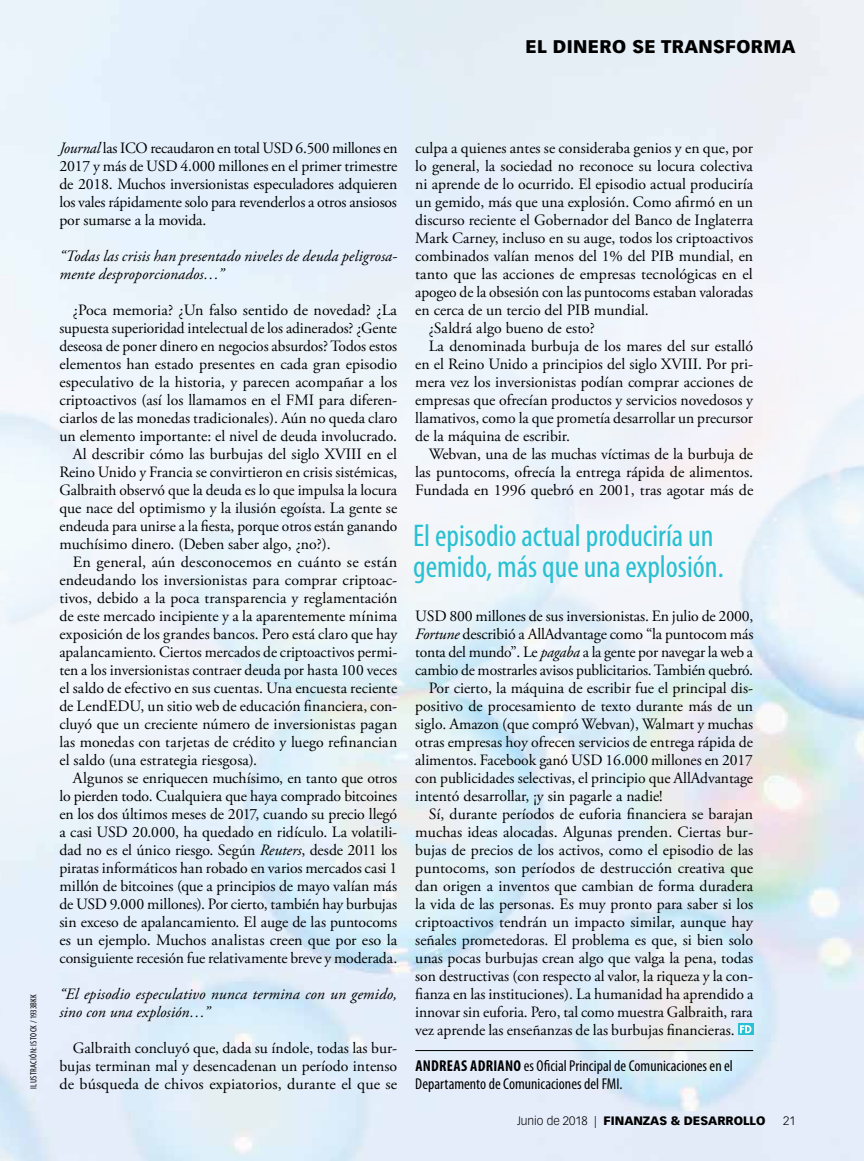
<style>
.page{position:relative;width:864px;height:1161px;background:#fff}
.page>*{position:absolute;margin:0;border:0;box-sizing:border-box;transform-origin:0 0}
.t1{font:condensed 31.5px/31.5px "Myriad Pro";color:#28c0d2}
.t2{font:900 18px "Vectora LT Std";letter-spacing:.02em;color:#000}
.t3{font:15.75px/18px "Adobe Garamond Pro";color:#000;text-align:justify}
.t4{font:italic 15.75px/18px "Adobe Garamond Pro";letter-spacing:.005em;color:#000}
.t5{font:condensed 15.75px/18px "Myriad Pro";color:#000}
.t6{font:900 12px "Vectora LT Std";color:#000}
.t7{font:300 12px "Vectora LT Std";color:#000}
.t8{font:condensed 9px "Myriad Pro";letter-spacing:.035em;color:#000}
.s1{font-style:italic}
.s2{font-weight:700}
.s3{font-weight:300}
</style>
<div class="page">
<img style="left:0;top:833px;width:864px;height:328px">
<hr style="left:415px;top:1050px;width:338px;height:1px;background:#000">
<svg style="left:738px;top:1024px;width:15px;height:11px"></svg>
<svg style="left:740px;top:1025px;width:11px;height:8px"></svg>
<p class="t2" style="left:525px;top:36px;width:272px">EL DINERO SE TRANSFORMA</p>
<p class="t8" style="left:29px;top:1089px;width:97px;rotate:-90deg">ILUSTRACIÓN: ISTOCK / 1933BKK</p>
<p class="t3" style="left:59px;top:140px;width:340px"><span class="s1">Journal</span> las ICO recaudaron en total USD 6.500 millones en 2017 y más de USD 4.000 millones en el primer trimestre de 2018. Muchos inversionistas especuladores adquieren los vales rápidamente solo para revenderlos a otros ansiosos por sumarse a la movida.</p>
<p class="t4" style="left:59px;top:247px;width:339px">“Todas las crisis han presentado niveles de deuda peligrosa&shy;mente desproporcionados…”</p>
<p class="t3" style="left:73px;top:302px;width:326px">¿Poca memoria? ¿Un falso sentido de novedad? ¿La</p>
<p class="t3" style="left:59px;top:320px;width:339px">supuesta superioridad intelectual de los adinerados? ¿Gente</p>
<p class="t3" style="left:59px;top:338px;width:339px">deseosa de poner dinero en negocios absurdos? Todos estos</p>
<p class="t3" style="left:59px;top:356px;width:339px">elementos han estado presentes en cada gran episodio</p>
<p class="t3" style="left:59px;top:374px;width:339px">especulativo de la historia, y parecen acompañar a los</p>
<p class="t3" style="left:59px;top:392px;width:339px">criptoactivos (así los llamamos en el FMI para diferen-</p>
<p class="t3" style="left:59px;top:410px;width:339px">ciarlos de las monedas tradicionales). Aún no queda claro</p>
<p class="t3" style="left:59px;top:428px;width:339px">un elemento importante: el nivel de deuda involucrado.</p>
<p class="t3" style="left:73px;top:446px;width:326px">Al describir cómo las burbujas del siglo XVIII en el</p>
<p class="t3" style="left:59px;top:464px;width:340px">Reino Unido y Francia se convirtieron en crisis sistémicas,</p>
<p class="t3" style="left:59px;top:482px;width:339px">Galbraith observó que la deuda es lo que impulsa la locura</p>
<p class="t3" style="left:59px;top:500px;width:339px">que nace del optimismo y la ilusión egoísta. La gente se</p>
<p class="t3" style="left:59px;top:518px;width:340px">endeuda para unirse a la fiesta, porque otros están ganando</p>
<p class="t3" style="left:59px;top:536px;width:273px">muchísimo dinero. (Deben saber algo, ¿no?).</p>
<p class="t3" style="left:73px;top:554px;width:326px">En general, aún desconocemos en cuánto se están</p>
<p class="t3" style="left:59px;top:572px;width:339px">endeudando los inversionistas para comprar criptoac-</p>
<p class="t3" style="left:59px;top:590px;width:339px">tivos, debido a la poca transparencia y reglamentación</p>
<p class="t3" style="left:59px;top:608px;width:339px">de este mercado incipiente y a la aparentemente mínima</p>
<p class="t3" style="left:59px;top:626px;width:339px">exposición de los grandes bancos. Pero está claro que hay</p>
<p class="t3" style="left:59px;top:644px;width:339px">apalancamiento. Ciertos mercados de criptoactivos permi-</p>
<p class="t3" style="left:59px;top:662px;width:339px">ten a los inversionistas contraer deuda por hasta 100 veces</p>
<p class="t3" style="left:59px;top:680px;width:339px">el saldo de efectivo en sus cuentas. Una encuesta reciente</p>
<p class="t3" style="left:59px;top:698px;width:339px">de LendEDU, un sitio web de educación financiera, con-</p>
<p class="t3" style="left:59px;top:716px;width:339px">cluyó que un creciente número de inversionistas pagan</p>
<p class="t3" style="left:59px;top:734px;width:339px">las monedas con tarjetas de crédito y luego refinancian</p>
<p class="t3" style="left:59px;top:752px;width:199px">el saldo (una estrategia riesgosa).</p>
<p class="t3" style="left:73px;top:770px;width:326px">Algunos se enriquecen muchísimo, en tanto que otros</p>
<p class="t3" style="left:59px;top:788px;width:339px">lo pierden todo. Cualquiera que haya comprado bitcoines</p>
<p class="t3" style="left:59px;top:806px;width:339px">en los dos últimos meses de 2017, cuando su precio llegó</p>
<p class="t3" style="left:59px;top:824px;width:339px">a casi USD 20.000, ha quedado en ridículo. La volatili-</p>
<p class="t3" style="left:59px;top:842px;width:339px">dad no es el único riesgo. Según <span class="s1">Reuters</span>, desde 2011 los</p>
<p class="t3" style="left:59px;top:860px;width:339px">piratas informáticos han robado en varios mercados casi 1</p>
<p class="t3" style="left:59px;top:878px;width:339px">millón de bitcoines (que a principios de mayo valían más</p>
<p class="t3" style="left:59px;top:896px;width:339px">de USD 9.000 millones). Por cierto, también hay burbujas</p>
<p class="t3" style="left:59px;top:914px;width:339px">sin exceso de apalancamiento. El auge de las puntocoms</p>
<p class="t3" style="left:59px;top:932px;width:339px">es un ejemplo. Muchos analistas creen que por eso la</p>
<p class="t3" style="left:59px;top:950px;width:339px">consiguiente recesión fue relativamente breve y moderada.</p>
<p class="t4" style="left:59px;top:985px;width:339px">“El episodio especulativo nunca termina con un gemido, sino con una explosión…”</p>
<p class="t3" style="left:59px;top:1040px;width:339px;text-indent:13px">Galbraith concluyó que, dada su índole, todas las bur&shy;bujas terminan mal y desencadenan un período intenso de búsqueda de chivos expiatorios, durante el que se</p>
<p class="t3" style="left:415px;top:140px;width:339px">culpa a quienes antes se consideraba genios y en que, por</p>
<p class="t3" style="left:415px;top:158px;width:339px">lo general, la sociedad no reconoce su locura colectiva</p>
<p class="t3" style="left:415px;top:176px;width:339px">ni aprende de lo ocurrido. El episodio actual produciría</p>
<p class="t3" style="left:415px;top:194px;width:339px">un gemido, más que una explosión. Como afirmó en un</p>
<p class="t3" style="left:415px;top:212px;width:339px">discurso reciente el Gobernador del Banco de Inglaterra</p>
<p class="t3" style="left:415px;top:230px;width:339px">Mark Carney, incluso en su auge, todos los criptoactivos</p>
<p class="t3" style="left:415px;top:248px;width:339px">combinados valían menos del 1% del PIB mundial, en</p>
<p class="t3" style="left:415px;top:266px;width:339px">tanto que las acciones de empresas tecnológicas en el</p>
<p class="t3" style="left:415px;top:284px;width:339px">apogeo de la obsesión con las puntocoms estaban valoradas</p>
<p class="t3" style="left:415px;top:302px;width:235px">en cerca de un tercio del PIB mundial.</p>
<p class="t3" style="left:429px;top:320px;width:168px">¿Saldrá algo bueno de esto?</p>
<p class="t3" style="left:429px;top:338px;width:326px">La denominada burbuja de los mares del sur estalló</p>
<p class="t3" style="left:415px;top:356px;width:339px">en el Reino Unido a principios del siglo XVIII. Por pri-</p>
<p class="t3" style="left:415px;top:374px;width:339px">mera vez los inversionistas podían comprar acciones de</p>
<p class="t3" style="left:415px;top:392px;width:339px">empresas que ofrecían productos y servicios novedosos y</p>
<p class="t3" style="left:415px;top:410px;width:339px">llamativos, como la que prometía desarrollar un precursor</p>
<p class="t3" style="left:415px;top:428px;width:156px">de la máquina de escribir.</p>
<p class="t3" style="left:429px;top:446px;width:326px">Webvan, una de las muchas víctimas de la burbuja de</p>
<p class="t3" style="left:415px;top:464px;width:339px">las puntocoms, ofrecía la entrega rápida de alimentos.</p>
<p class="t3" style="left:415px;top:482px;width:340px">Fundada en 1996 quebró en 2001, tras agotar más de</p>
<h1 class="t1" style="left:413px;top:520px;width:312px">El episodio actual produciría un gemido, más que una explosión.</h1>
<p class="t3" style="left:415px;top:608px;width:340px">USD 800 millones de sus inversionistas. En julio de 2000,</p>
<p class="t3" style="left:415px;top:626px;width:340px"><span class="s1">Fortune</span> describió a AllAdvantage como “la puntocom más</p>
<p class="t3" style="left:415px;top:644px;width:339px">tonta del mundo”. Le <span class="s1">pagaba</span> a la gente por navegar la web a</p>
<p class="t3" style="left:415px;top:662px;width:339px">cambio de mostrarles avisos publicitarios. También quebró.</p>
<p class="t3" style="left:429px;top:680px;width:326px">Por cierto, la máquina de escribir fue el principal dis-</p>
<p class="t3" style="left:415px;top:698px;width:339px">positivo de procesamiento de texto durante más de un</p>
<p class="t3" style="left:415px;top:716px;width:339px">siglo. Amazon (que compró Webvan), Walmart y muchas</p>
<p class="t3" style="left:415px;top:734px;width:339px">otras empresas hoy ofrecen servicios de entrega rápida de</p>
<p class="t3" style="left:415px;top:752px;width:339px">alimentos. Facebook ganó USD 16.000 millones en 2017</p>
<p class="t3" style="left:415px;top:770px;width:339px">con publicidades selectivas, el principio que AllAdvantage</p>
<p class="t3" style="left:415px;top:788px;width:249px">intentó desarrollar, ¡y sin pagarle a nadie!</p>
<p class="t3" style="left:429px;top:806px;width:326px">Sí, durante períodos de euforia financiera se barajan</p>
<p class="t3" style="left:415px;top:824px;width:339px">muchas ideas alocadas. Algunas prenden. Ciertas bur-</p>
<p class="t3" style="left:415px;top:842px;width:339px">bujas de precios de los activos, como el episodio de las</p>
<p class="t3" style="left:415px;top:860px;width:339px">puntocoms, son períodos de destrucción creativa que</p>
<p class="t3" style="left:415px;top:878px;width:339px">dan origen a inventos que cambian de forma duradera</p>
<p class="t3" style="left:415px;top:896px;width:339px">la vida de las personas. Es muy pronto para saber si los</p>
<p class="t3" style="left:415px;top:914px;width:339px">criptoactivos tendrán un impacto similar, aunque hay</p>
<p class="t3" style="left:415px;top:932px;width:339px">señales prometedoras. El problema es que, si bien solo</p>
<p class="t3" style="left:415px;top:950px;width:339px">unas pocas burbujas crean algo que valga la pena, todas</p>
<p class="t3" style="left:415px;top:968px;width:339px">son destructivas (con respecto al valor, la riqueza y la con-</p>
<p class="t3" style="left:415px;top:986px;width:340px">fianza en las instituciones). La humanidad ha aprendido a</p>
<p class="t3" style="left:415px;top:1004px;width:339px">innovar sin euforia. Pero, tal como muestra Galbraith, rara</p>
<p class="t3" style="left:415px;top:1022px;width:321px">vez aprende las enseñanzas de las burbujas financieras.</p>
<p class="t5" style="left:415px;top:1057px;width:319px"><span class="s2">ANDREAS ADRIANO</span> es Oficial Principal de Comunicaciones en el<br>Departamento de Comunicaciones del FMI.</p>
<p class="t6" style="left:517px;top:1113px;width:250px"><span class="s3">Junio de 2018 |</span> FINANZAS &amp; DESARROLLO</p>
<p class="t7" style="left:783px;top:1114px;width:14px">21</p>
</div>
